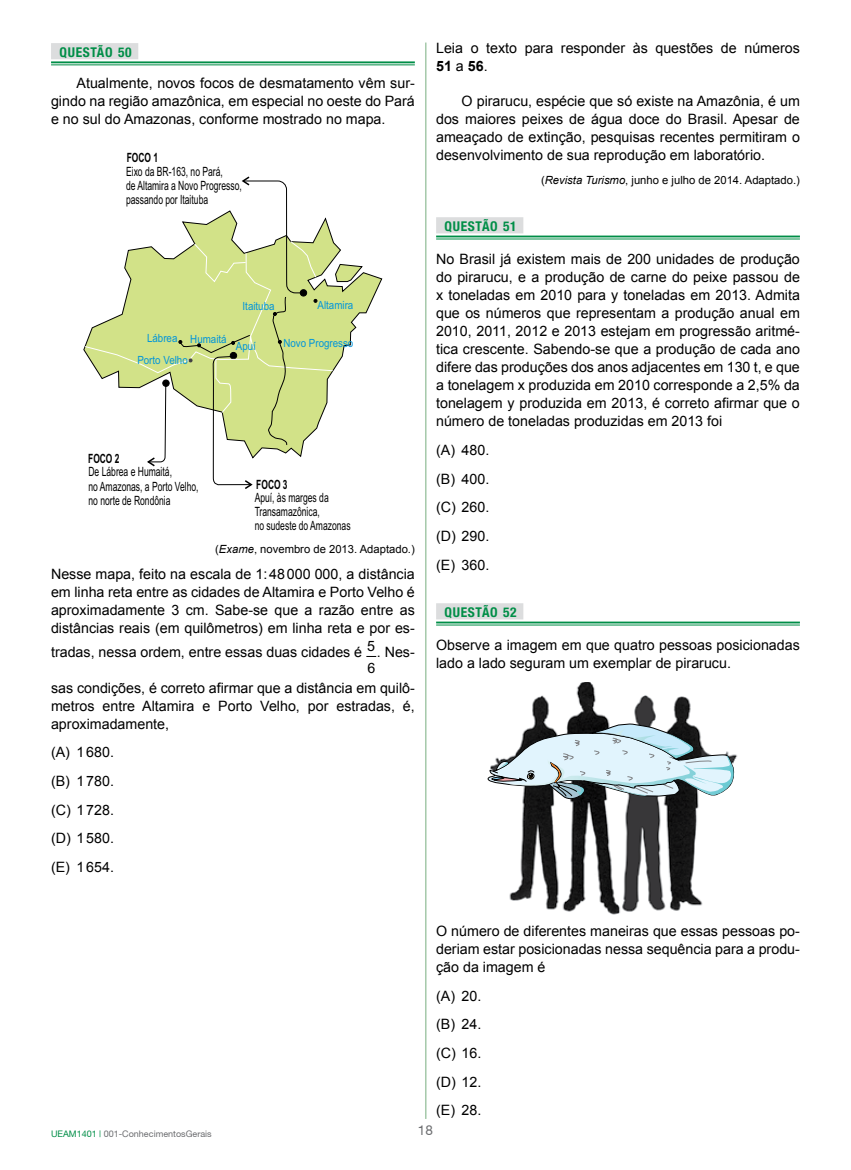
<style>
.page{position:relative;width:851px;height:1170px;background:#fff}
.page>*{position:absolute;margin:0;border:0;box-sizing:border-box;transform-origin:0 0}
.t1{font:14.25px/18px "Arial";color:#000;text-align:justify}
.t2{font:700 condensed 13.5px "Helvetica Neue LT Std";letter-spacing:.05em;color:#008e47}
.t3{font:13.5px "Helvetica 55 Roman";color:#6d6e71}
.t4{font:12.75px/14.2px "Arial";color:#000;scale:.67 1}
.t5{font:700 12.75px "Arial";color:#000;scale:.66 1}
.t6{font:11.25px "Arial";color:#000}
.t7{font:11.25px "Arial";color:#0095da;scale:.87 1}
.t8{font:9px "Helvetica 55 Roman";color:#6d6e71}
.s1{font-weight:700}
.s2{font-style:italic}
.s3{color:#008e47}
</style>
<div class="page">
<hr style="left:425px;top:43px;width:1px;height:1075px;background:#78ae80">
<div style="left:436px;top:217px;width:87px;height:16px;background:#dcddde"></div>
<hr style="left:436px;top:235px;width:363px;height:2px;background:#008e47">
<hr style="left:436px;top:239px;width:363px;height:1px;background:#008e47">
<div style="left:436px;top:603px;width:87px;height:16px;background:#dcddde"></div>
<hr style="left:436px;top:621px;width:363px;height:2px;background:#008e47">
<hr style="left:436px;top:624px;width:363px;height:1px;background:#008e47">
<img style="left:509px;top:682px;width:229px;height:232px">
<svg style="left:488px;top:723px;width:247px;height:75px"></svg>
<div style="left:51px;top:43px;width:87px;height:16px;background:#dcddde"></div>
<hr style="left:51px;top:61px;width:364px;height:2px;background:#008e47">
<hr style="left:51px;top:65px;width:364px;height:1px;background:#008e47">
<svg style="left:83px;top:272px;width:299px;height:79px"></svg>
<svg style="left:84px;top:247px;width:61px;height:142px"></svg>
<svg style="left:145px;top:176px;width:218px;height:313px"></svg>
<p class="t2" style="left:60px;top:44px;width:74px">QUESTÃO 50</p>
<p class="t1" style="left:51px;top:74px;width:365px;text-indent:26px">Atualmente, novos focos de desmatamento vêm sur&shy;gindo na região amazônica, em especial no oeste do Pará e no sul do Amazonas, conforme mostrado no mapa.</p>
<p class="t4" style="left:126px;top:145px;width:174px;line-height:27.5px"><span class="s1">FOCO 1<br></span>de Altamira a Novo Progresso,</p>
<p class="t4" style="left:126px;top:194px;width:124px">passando por Itaituba</p>
<p class="t4" style="left:126px;top:165px;width:146px">Eixo da BR-163, no Pará,</p>
<p class="t7" style="left:147px;top:333px;width:36px">Lábrea</p>
<p class="t7" style="left:190px;top:334px;width:43px">Humaitá</p>
<p class="t7" style="left:137px;top:356px;width:59px">Porto Velho</p>
<p class="t7" style="left:242px;top:302px;width:38px">Itaituba</p>
<p class="t7" style="left:317px;top:300px;width:43px">Altamira</p>
<p class="t7" style="left:236px;top:341px;width:25px">Apuí</p>
<p class="t7" style="left:283px;top:339px;width:82px">Novo Progresso</p>
<p class="t4" style="left:88px;top:453px;width:127px;line-height:12.9px"><span class="s1">FOCO 2<br></span>De Lábrea e Humaitá,</p>
<p class="t4" style="left:88px;top:480px;width:166px">no Amazonas, a Porto Velho, no norte de Rondônia</p>
<p class="t4" style="left:254px;top:491px;width:145px">Apuí, às marges da<br>Transamazônica,<br>no sudeste do Amazonas</p>
<p class="t5" style="left:256px;top:476px;width:49px">FOCO 3</p>
<p class="t6" style="left:215px;top:541px;width:201px">(<span class="s2">Exame</span>, novembro de 2013. Adaptado.)</p>
<p class="t1" style="left:51px;top:565px;width:365px">Nesse mapa, feito na escala de 1:48000 000, a distância em linha reta entre as cidades de Altamira e Porto Velho é aproximadamente 3 cm. Sabe-se que a razão entre as distâncias reais (em quilômetros) em linha reta e por es-</p>
<p class="t1" style="left:367px;top:643px;width:49px;line-height:16.5px;text-indent:-316px">tradas, nessa ordem, entre essas duas cidades é 5. Nes-<br>6</p>
<p class="t1" style="left:51px;top:679px;width:365px">sas condições, é correto afirmar que a distância em quilô&shy;metros entre Altamira e Porto Velho, por estradas, é, aproximadamente,</p>
<p class="t1" style="left:51px;top:738px;width:64px;line-height:28.7px">(A) 1680. (B) 1780. (C) 1728. (D) 1580. (E) 1654.</p>
<p class="t1" style="left:436px;top:39px;width:365px">Leia o texto para responder às questões de números<br><span class="s1">51</span> a <span class="s1">56</span>.</p>
<p class="t1" style="left:436px;top:92px;width:365px;text-indent:26px">O pirarucu, espécie que só existe na Amazônia, é um dos maiores peixes de água doce do Brasil. Apesar de ameaçado de extinção, pesquisas recentes permitiram o desenvolvimento de sua reprodução em laboratório.</p>
<p class="t6" style="left:541px;top:172px;width:260px">(<span class="s2">Revista Turismo</span>, junho e julho de 2014. Adaptado.)</p>
<p class="t2" style="left:444px;top:218px;width:74px">QUESTÃO 51</p>
<p class="t1" style="left:436px;top:250px;width:365px">No Brasil já existem mais de 200 unidades de produção do pirarucu, e a produção de carne do peixe passou de x toneladas em 2010 para y toneladas em 2013. Admita que os números que representam a produção anual em 2010, 2011, 2012 e 2013 estejam em progressão aritmé&shy;tica crescente. Sabendo-se que a produção de cada ano difere das produções dos anos adjacentes em 130 t, e que a tonelagem x produzida em 2010 corresponde a 2,5% da tonelagem y produzida em 2013, é correto afirmar que o número de toneladas produzidas em 2013 foi</p>
<p class="t1" style="left:436px;top:435px;width:55px;line-height:28.7px">(A) 480. (B) 400. (C) 260. (D) 290. (E) 360.</p>
<p class="t2" style="left:444px;top:603px;width:74px">QUESTÃO 52</p>
<p class="t1" style="left:436px;top:636px;width:365px">Observe a imagem em que quatro pessoas posicionadas lado a lado seguram um exemplar de pirarucu.</p>
<p class="t1" style="left:436px;top:922px;width:365px">O número de diferentes maneiras que essas pessoas po&shy;deriam estar posicionadas nessa sequência para a produ&shy;ção da imagem é</p>
<p class="t1" style="left:436px;top:981px;width:47px;line-height:28.7px">(A) 20. (B) 24. (C) 16. (D) 12. (E) 28.</p>
<p class="t8" style="left:51px;top:1128px;width:162px"><span class="s3">UEAM1401 |</span> 001-ConhecimentosGerais</p>
<p class="t3" style="left:418px;top:1122px;width:17px">18</p>
</div>
